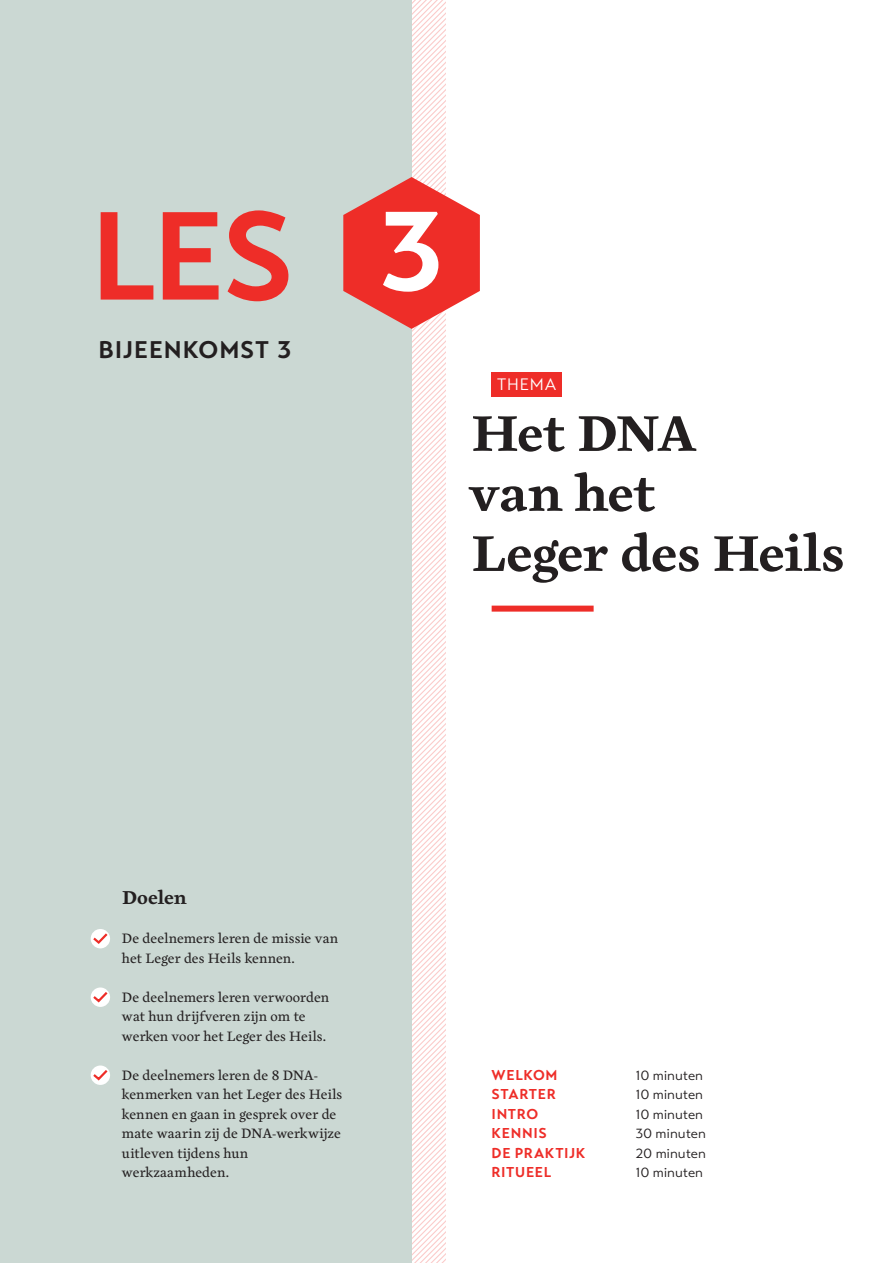
<style>
.page{position:relative;width:893px;height:1263px;background:#fff}
.page>*{position:absolute;margin:0;border:0;box-sizing:border-box;transform-origin:0 0}
.t1{font:700 124.5px "Transat Text";color:#ee2d28}
.t2{font:700 111.45px "Transat Text";color:#fff}
.THEMA{font:700 52.5px/60px "Cardea OTCE";letter-spacing:-.01em;color:#231f20}
.Brood{font:700 24px "Transat Text";letter-spacing:.035em;color:#231f20}
.Kop_Paragraaf{font:700 19.5px "Cardea OTCE";letter-spacing:-.005em;color:#231f20}
.Brood-2{font:16.5px "Transat Text Standard";letter-spacing:.05em;color:#fff}
.Kadertekst{font:14.25px/19.5px "Cardea OTCE";letter-spacing:.005em;color:#231f20}
.Brood_-_2022{font:14.25px "Transat Text Standard";color:#231f20}
.Brood_-_2022-2{font:700 14.25px "Transat Text";letter-spacing:.045em;color:#ee2d28}
</style>
<div class="page">
<div style="left:0;top:0;width:412px;height:1263px;background:#cbd8d3"></div>
<div style="left:91px;top:929px;width:19px;height:19px;background:#fff;border-radius:50%"></div>
<svg style="left:91px;top:931px;width:19px;height:14px"></svg>
<svg style="left:91px;top:987px;width:19px;height:20px"></svg>
<svg style="left:91px;top:989px;width:19px;height:15px"></svg>
<svg style="left:91px;top:1065px;width:19px;height:20px"></svg>
<svg style="left:91px;top:1067px;width:19px;height:15px"></svg>
<div style="left:492px;top:372px;width:70px;height:25px;background:#ee2d28"></div>
<div style="left:492px;top:606px;width:102px;height:6px;background:#ee2d28"></div>
<svg style="left:343px;top:0;width:137px;height:1263px"></svg>
<p class="t1" style="left:91px;top:181px;width:206px">LES</p>
<p class="Brood" style="left:99px;top:335px;width:194px">BIJEENKOMST 3</p>
<p class="t2" style="left:378px;top:184px;width:69px">3</p>
<p class="Brood-2" style="left:497px;top:375px;width:61px">THEMA</p>
<p class="THEMA" style="left:469px;top:408px;width:377px">Het DNA<br>van het<br>Leger des Heils</p>
<p class="Kop_Paragraaf" style="left:122px;top:889px;width:66px">Doelen</p>
<p class="Kadertekst" style="left:122px;top:930px;width:218px">De deelnemers leren de missie van het Leger des Heils kennen.</p>
<p class="Kadertekst" style="left:122px;top:988px;width:209px">De deelnemers leren verwoorden wat hun drijfveren zijn om te werken voor het Leger des Heils.</p>
<p class="Kadertekst" style="left:122px;top:1066px;width:222px">De deelnemers leren de 8 DNA&shy;kenmerken van het Leger des Heils kennen en gaan in gesprek over de mate waarin zij de DNA-werkwijze uitleven tijdens hun werkzaamheden.</p>
<p class="Brood_-_2022-2" style="left:492px;top:1066px;width:67px">WELKOM</p>
<p class="Brood_-_2022" style="left:636px;top:1066px;width:69px">10 minuten</p>
<p class="Brood_-_2022-2" style="left:492px;top:1085px;width:66px">STARTER</p>
<p class="Brood_-_2022" style="left:636px;top:1086px;width:69px">10 minuten</p>
<p class="Brood_-_2022-2" style="left:492px;top:1105px;width:48px">INTRO</p>
<p class="Brood_-_2022" style="left:636px;top:1105px;width:69px">10 minuten</p>
<p class="Brood_-_2022-2" style="left:492px;top:1124px;width:57px">KENNIS</p>
<p class="Brood_-_2022" style="left:636px;top:1125px;width:72px">30 minuten</p>
<p class="Brood_-_2022-2" style="left:492px;top:1144px;width:95px">DE PRAKTIJK</p>
<p class="Brood_-_2022" style="left:636px;top:1144px;width:72px">20 minuten</p>
<p class="Brood_-_2022-2" style="left:492px;top:1163px;width:61px">RITUEEL</p>
<p class="Brood_-_2022" style="left:636px;top:1164px;width:69px">10 minuten</p>
</div>
